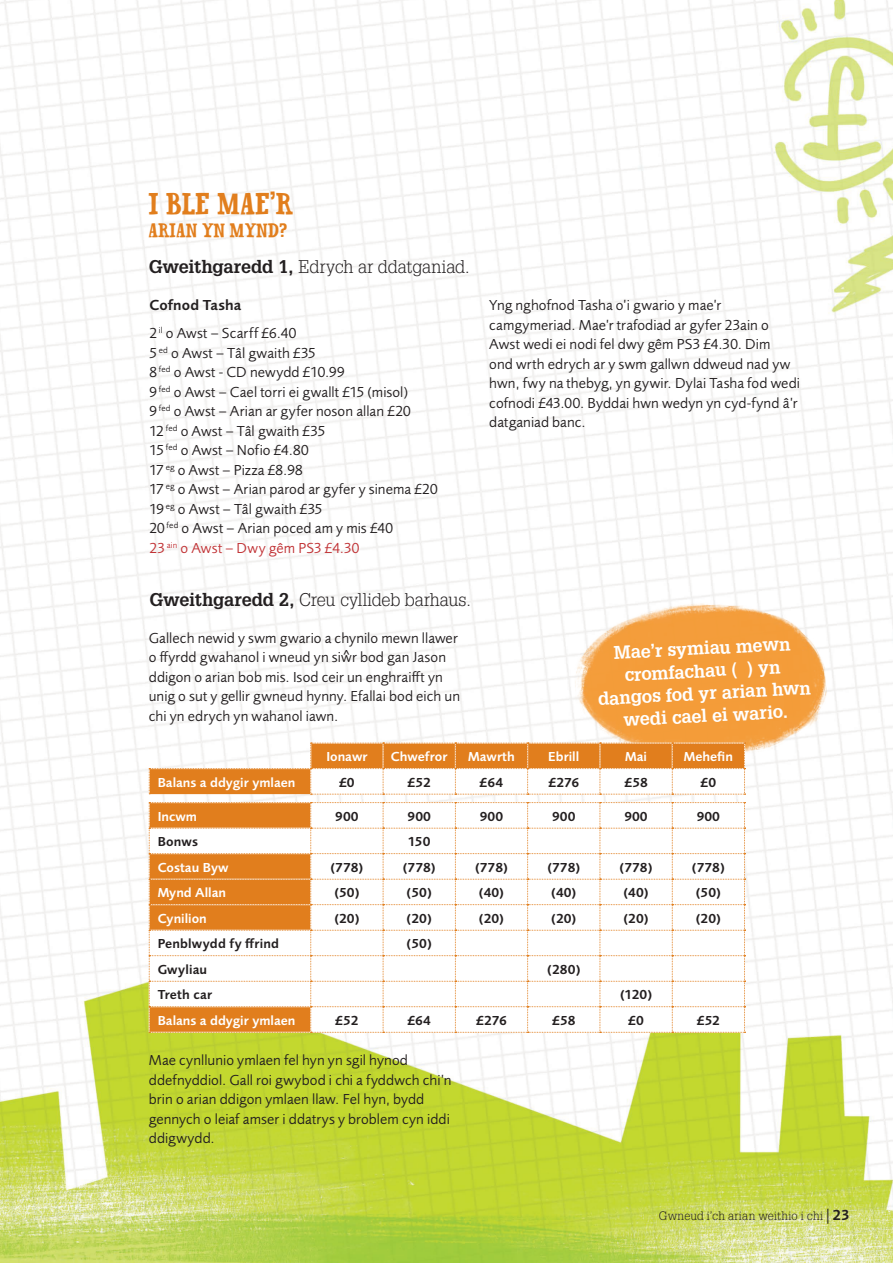
<style>
.page{position:relative;width:893px;height:1263px;background:#fff}
.page>*{position:absolute;margin:0;border:0;box-sizing:border-box;transform-origin:0 0}
.t1{font:30px "Oklahoma Deputy";color:#e17e1d}
.t2{font:19.5px "Oklahoma Deputy";color:#e17e1d}
.t3{font:300 18px "Glypha LT Pro";letter-spacing:-.005em;color:#231f20}
.bubbles{font:700 18px/22.5px "Glypha LT Pro";color:#fff;text-align:center}
.Body_text{font:15px/19.5px "Foundry Sans";letter-spacing:.005em;color:#231f20}
.Body_text-2{font:600 15px "Foundry Sans";letter-spacing:.005em;color:#231f20}
.t4{font:600 13.5px "Foundry Sans";color:#231f20}
.t5{font:600 13.5px "Foundry Sans";color:#fff}
.t6{font:300 12px "Glypha LT Pro";letter-spacing:.01em;color:#231f20}
.s1{font-weight:700}
.s2{color:#c13336}
.s3{font-family:"Foundry Sans";font-weight:600;font-size:15px}
</style>
<div class="page">
<img style="left:0;top:0;width:893px;height:1263px">
<img style="left:558px;top:587px;width:291px;height:186px">
<svg style="left:149px;top:743px;width:596px;height:290px"></svg>
<p class="t1" style="left:149px;top:185px;width:146px">I BLE MAE’R</p>
<p class="t2" style="left:149px;top:218px;width:141px">ARIAN YN MYND?</p>
<p class="t3" style="left:149px;top:256px;width:322px"><span class="s1">Gweithgaredd 1,</span> Edrych ar ddatganiad.</p>
<p class="Body_text-2" style="left:149px;top:297px;width:93px">Cofnod Tasha</p>
<p class="Body_text" style="left:149px;top:324px;width:290px">2 <sup>il</sup> o Awst – Scarff £6.40<br>5 <sup>ed</sup> o Awst – Tâl gwaith £35<br>8 <sup>fed</sup> o Awst - CD newydd £10.99<br>9 <sup>fed</sup> o Awst – Cael torri ei gwallt £15 (misol)<br>9 <sup>fed</sup> o Awst – Arian ar gyfer noson allan £20<br>12 <sup>fed</sup> o Awst – Tâl gwaith £35<br>15 <sup>fed</sup> o Awst – Nofio £4.80<br>17 <sup>eg</sup> o Awst – Pizza £8.98<br>17 <sup>eg</sup> o Awst – Arian parod ar gyfer y sinema £20<br>19 <sup>eg</sup> o Awst – Tâl gwaith £35<br>20 <sup>fed</sup> o Awst – Arian poced am y mis £40<br><span class="s2">23</span> <sup>ain</sup> <span class="s2">o Awst – Dwy gêm PS3 £4.30</span></p>
<p class="t3" style="left:149px;top:589px;width:323px"><span class="s1">Gweithgaredd 2,</span> Creu cyllideb barhaus.</p>
<p class="Body_text" style="left:149px;top:628px;width:313px">Gallech newid y swm gwario a chynilo mewn llawer o ffyrdd gwahanol i wneud yn siw<sup>^</sup> r bod gan Jason ddigon o arian bob mis. Isod ceir un enghraifft yn unig o sut y gellir gwneud hynny. Efallai bod eich un chi yn edrych yn wahanol iawn.</p>
<p class="Body_text" style="left:489px;top:296px;width:312px">Yng nghofnod Tasha o’i gwario y mae’r camgymeriad. Mae’r trafodiad ar gyfer 23ain o Awst wedi ei nodi fel dwy gêm PS3 £4.30. Dim<br>ond wrth edrych ar y swm gallwn ddweud nad yw hwn, fwy na thebyg, yn gywir. Dylai Tasha fod wedi cofnodi £43.00. Byddai hwn wedyn yn cyd-fynd â’r datganiad banc.</p>
<p class="bubbles" style="left:595px;top:642px;width:215px;rotate:-3deg">Mae’r symiau mewn cromfachau ( ) yn dangos fod yr arian hwn wedi cael ei wario.</p>
<p class="t5" style="left:326px;top:749px;width:43px">Ionawr</p>
<p class="t5" style="left:391px;top:749px;width:58px">Chwefror</p>
<p class="t5" style="left:468px;top:749px;width:48px">Mawrth</p>
<p class="t5" style="left:548px;top:749px;width:32px">Ebrill</p>
<p class="t5" style="left:625px;top:749px;width:23px">Mai</p>
<p class="t5" style="left:684px;top:749px;width:51px">Mehefin</p>
<p class="t5" style="left:158px;top:774px;width:139px">Balans a ddygir ymlaen</p>
<p class="t4" style="left:339px;top:774px;width:17px">£0</p>
<p class="t4" style="left:408px;top:774px;width:25px">£52</p>
<p class="t4" style="left:480px;top:774px;width:25px">£64</p>
<p class="t4" style="left:548px;top:774px;width:32px">£276</p>
<p class="t4" style="left:624px;top:774px;width:25px">£58</p>
<p class="t4" style="left:700px;top:774px;width:17px">£0</p>
<p class="t5" style="left:158px;top:808px;width:41px">Incwm</p>
<p class="t4" style="left:335px;top:808px;width:25px">900</p>
<p class="t4" style="left:408px;top:808px;width:25px">900</p>
<p class="t4" style="left:480px;top:808px;width:25px">900</p>
<p class="t4" style="left:552px;top:808px;width:25px">900</p>
<p class="t4" style="left:624px;top:808px;width:25px">900</p>
<p class="t4" style="left:697px;top:808px;width:25px">900</p>
<p class="t4" style="left:158px;top:834px;width:42px">Bonws</p>
<p class="t4" style="left:408px;top:834px;width:24px">150</p>
<p class="t5" style="left:158px;top:859px;width:72px">Costau Byw</p>
<p class="t4" style="left:330px;top:859px;width:34px">(778)</p>
<p class="t4" style="left:403px;top:859px;width:34px">(778)</p>
<p class="t4" style="left:475px;top:859px;width:34px">(778)</p>
<p class="t4" style="left:547px;top:859px;width:34px">(778)</p>
<p class="t4" style="left:620px;top:859px;width:34px">(778)</p>
<p class="t4" style="left:692px;top:859px;width:34px">(778)</p>
<p class="t5" style="left:158px;top:885px;width:70px">Mynd Allan</p>
<p class="t4" style="left:334px;top:885px;width:27px">(50)</p>
<p class="t4" style="left:407px;top:885px;width:27px">(50)</p>
<p class="t4" style="left:479px;top:885px;width:27px">(40)</p>
<p class="t4" style="left:551px;top:885px;width:27px">(40)</p>
<p class="t4" style="left:623px;top:885px;width:27px">(40)</p>
<p class="t4" style="left:696px;top:885px;width:27px">(50)</p>
<p class="t5" style="left:158px;top:910px;width:51px">Cynilion</p>
<p class="t4" style="left:334px;top:910px;width:27px">(20)</p>
<p class="t4" style="left:407px;top:910px;width:27px">(20)</p>
<p class="t4" style="left:479px;top:910px;width:27px">(20)</p>
<p class="t4" style="left:551px;top:910px;width:27px">(20)</p>
<p class="t4" style="left:623px;top:910px;width:27px">(20)</p>
<p class="t4" style="left:696px;top:910px;width:27px">(20)</p>
<p class="t4" style="left:158px;top:936px;width:123px">Penblwydd fy ffrind</p>
<p class="t4" style="left:407px;top:936px;width:27px">(50)</p>
<p class="t4" style="left:158px;top:961px;width:51px">Gwyliau</p>
<p class="t4" style="left:547px;top:961px;width:35px">(280)</p>
<p class="t4" style="left:158px;top:987px;width:56px">Treth car</p>
<p class="t4" style="left:620px;top:987px;width:34px">(120)</p>
<p class="t5" style="left:158px;top:1012px;width:139px">Balans a ddygir ymlaen</p>
<p class="t4" style="left:335px;top:1012px;width:25px">£52</p>
<p class="t4" style="left:407px;top:1012px;width:25px">£64</p>
<p class="t4" style="left:476px;top:1012px;width:32px">£276</p>
<p class="t4" style="left:552px;top:1012px;width:25px">£58</p>
<p class="t4" style="left:628px;top:1012px;width:17px">£0</p>
<p class="t4" style="left:697px;top:1012px;width:25px">£52</p>
<p class="Body_text" style="left:149px;top:1050px;width:304px">Mae cynllunio ymlaen fel hyn yn sgil hynod ddefnyddiol. Gall roi gwybod i chi a fyddwch chi’n brin o arian ddigon ymlaen llaw. Fel hyn, bydd gennych o leiaf amser i ddatrys y broblem cyn iddi ddigwydd.</p>
<p class="t6" style="left:659px;top:1209px;width:192px">Gwneud i’ch arian weithio i chi<span class="s3">│23</span></p>
</div>
